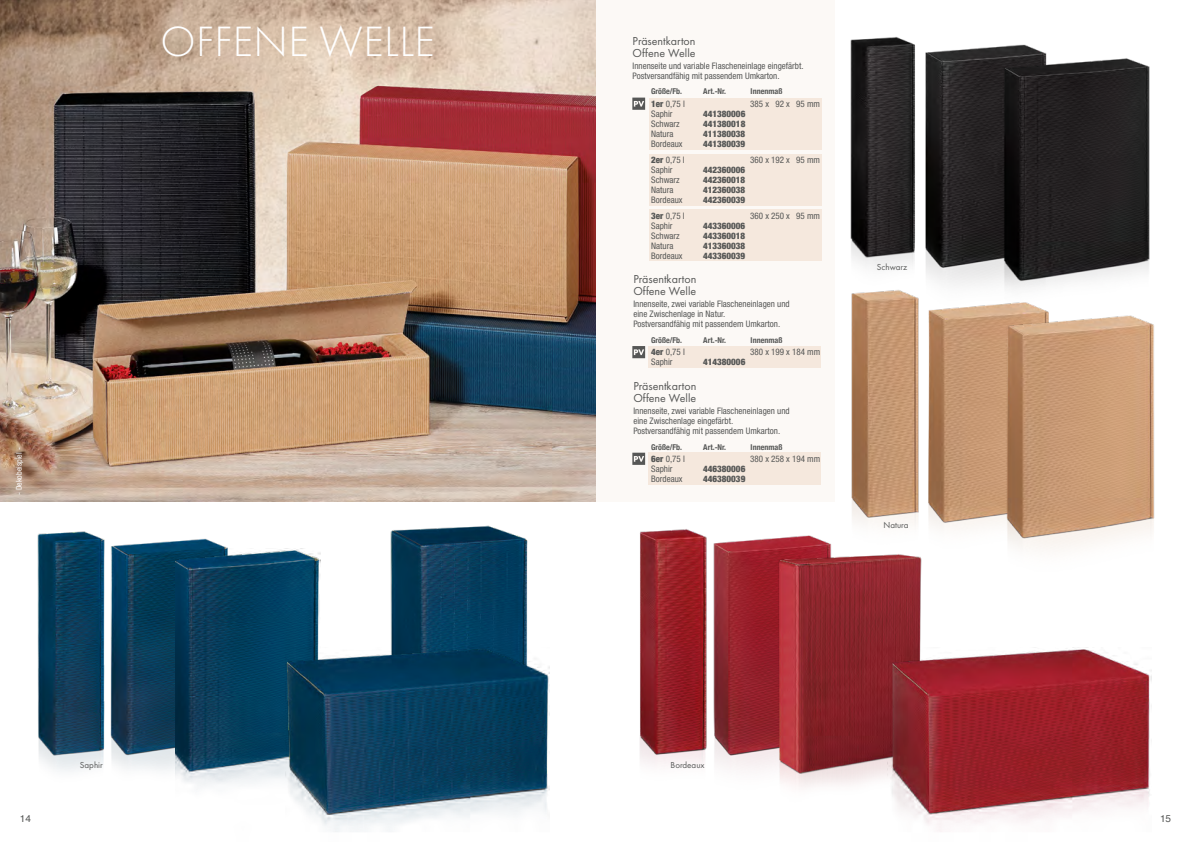
<style>
.page{position:relative;width:1191px;height:842px;background:#fff}
.page>*{position:absolute;margin:0;border:0;box-sizing:border-box;transform-origin:0 0}
.t1{font:300 44px "Futura PT";letter-spacing:.01em;color:#fff}
.t2{font:12px/12px "Futura PT";color:#565756}
.t3{font:10px "Helvetica";color:#565756}
.t4{font:condensed 9px/10px "Helvetica Neue LT Std";color:#565756}
.t5{font:900 condensed 9px "Helvetica Neue";color:#565756}
.t6{font:9px "Futura PT";color:#565756}
.t7{font:700 condensed 8px "Helvetica Neue";color:#565756}
.t8{font:condensed 8px "Helvetica Neue LT Std";color:#fff}
.s1{font-family:"Helvetica Neue";font-weight:900}
</style>
<div class="page">
<img style="left:0;top:0;width:595px;height:502px">
<div style="left:596px;top:0;width:238px;height:502px;background:#fcf9f6"></div>
<img style="left:850px;top:37px;width:65px;height:231px">
<img style="left:925px;top:44px;width:122px;height:242px">
<img style="left:1001px;top:58px;width:149px;height:232px">
<img style="left:851px;top:290px;width:68px;height:235px">
<img style="left:928px;top:302px;width:121px;height:227px">
<img style="left:1005px;top:313px;width:150px;height:237px">
<img style="left:640px;top:529px;width:67px;height:236px">
<img style="left:713px;top:535px;width:119px;height:235px">
<img style="left:775px;top:551px;width:147px;height:236px">
<img style="left:887px;top:648px;width:264px;height:184px">
<img style="left:37px;top:531px;width:68px;height:240px">
<img style="left:110px;top:538px;width:118px;height:232px">
<img style="left:175px;top:548px;width:145px;height:239px">
<img style="left:390px;top:525px;width:138px;height:123px">
<img style="left:286px;top:648px;width:263px;height:184px">
<div style="left:648px;top:346px;width:173px;height:22px;background:#f5e8dd"></div>
<div style="left:649px;top:154px;width:173px;height:52px;background:#f5e8dd"></div>
<div style="left:649px;top:209px;width:173px;height:52px;background:#f5e8dd"></div>
<svg style="left:632px;top:98px;width:13px;height:12px"></svg>
<div style="left:649px;top:98px;width:173px;height:52px;background:#f5e8dd"></div>
<svg style="left:632px;top:346px;width:13px;height:12px"></svg>
<div style="left:648px;top:453px;width:173px;height:32px;background:#f5e8dd"></div>
<svg style="left:632px;top:453px;width:13px;height:12px"></svg>
<h1 class="t1" style="left:160px;top:16px;width:276px">OFFENE WELLE</h1>
<p class="t8" style="left:14px;top:495px;width:49px;rotate:-90deg">- Dekobeispiel -</p>
<p class="t6" style="left:80px;top:760px;width:24px">Saphir</p>
<h2 class="t2" style="left:632px;top:35px;width:65px">Präsentkarton<br>Offene Welle</h2>
<p class="t4" style="left:632px;top:61px;width:172px">Innenseite und variable Flascheneinlage eingefärbt.<br>Postversandfähig mit passendem Umkarton.</p>
<p class="t7" style="left:651px;top:85px;width:32px">Größe/Fb.</p>
<p class="t7" style="left:703px;top:85px;width:24px">Art.-Nr.</p>
<p class="t7" style="left:750px;top:85px;width:33px">Innenmaß</p>
<p class="t4" style="left:651px;top:98px;width:35px"><span class="s1">1er</span> 0,75 l</p>
<p class="t4" style="left:750px;top:98px;width:71px">385 x 92 x 95 mm</p>
<p class="t4" style="left:651px;top:108px;width:23px">Saphir</p>
<p class="t5" style="left:703px;top:106px;width:44px">441380006</p>
<p class="t4" style="left:651px;top:118px;width:30px">Schwarz</p>
<p class="t5" style="left:703px;top:116px;width:44px">441380018</p>
<p class="t4" style="left:651px;top:128px;width:24px">Natura</p>
<p class="t5" style="left:703px;top:126px;width:44px">411380038</p>
<p class="t4" style="left:651px;top:138px;width:33px">Bordeaux</p>
<p class="t5" style="left:703px;top:136px;width:44px">441380039</p>
<p class="t4" style="left:651px;top:154px;width:35px"><span class="s1">2er</span> 0,75 l</p>
<p class="t4" style="left:750px;top:154px;width:71px">360 x 192 x 95 mm</p>
<p class="t4" style="left:651px;top:164px;width:23px">Saphir</p>
<p class="t5" style="left:703px;top:162px;width:44px">442360006</p>
<p class="t4" style="left:651px;top:174px;width:30px">Schwarz</p>
<p class="t5" style="left:703px;top:172px;width:44px">442360018</p>
<p class="t4" style="left:651px;top:184px;width:24px">Natura</p>
<p class="t5" style="left:703px;top:182px;width:44px">412360038</p>
<p class="t4" style="left:651px;top:194px;width:33px">Bordeaux</p>
<p class="t5" style="left:703px;top:192px;width:44px">442360039</p>
<p class="t4" style="left:651px;top:210px;width:35px"><span class="s1">3er</span> 0,75 l</p>
<p class="t4" style="left:750px;top:210px;width:71px">360 x 250 x 95 mm</p>
<p class="t4" style="left:651px;top:220px;width:23px">Saphir</p>
<p class="t5" style="left:703px;top:218px;width:44px">443360006</p>
<p class="t4" style="left:651px;top:230px;width:30px">Schwarz</p>
<p class="t5" style="left:703px;top:228px;width:44px">443360018</p>
<p class="t4" style="left:651px;top:240px;width:24px">Natura</p>
<p class="t5" style="left:703px;top:238px;width:44px">413360038</p>
<p class="t4" style="left:651px;top:250px;width:33px">Bordeaux</p>
<p class="t5" style="left:703px;top:248px;width:44px">443360039</p>
<h2 class="t2" style="left:633px;top:273px;width:65px">Präsentkarton<br>Offene Welle</h2>
<p class="t4" style="left:633px;top:299px;width:158px">Innenseite, zwei variable Flascheneinlagen und eine Zwischenlage in Natur.<br>Postversandfähig mit passendem Umkarton.</p>
<p class="t7" style="left:651px;top:333px;width:32px">Größe/Fb.</p>
<p class="t7" style="left:703px;top:333px;width:24px">Art.-Nr.</p>
<p class="t7" style="left:750px;top:333px;width:33px">Innenmaß</p>
<p class="t4" style="left:651px;top:347px;width:35px"><span class="s1">4er</span> 0,75 l</p>
<p class="t4" style="left:750px;top:347px;width:71px">380 x 199 x 184 mm</p>
<p class="t4" style="left:651px;top:357px;width:23px">Saphir</p>
<p class="t5" style="left:703px;top:354px;width:44px">414380006</p>
<h2 class="t2" style="left:633px;top:380px;width:65px">Präsentkarton<br>Offene Welle</h2>
<p class="t4" style="left:633px;top:406px;width:158px">Innenseite, zwei variable Flascheneinlagen und eine Zwischenlage eingefärbt.<br>Postversandfähig mit passendem Umkarton.</p>
<p class="t7" style="left:651px;top:440px;width:32px">Größe/Fb.</p>
<p class="t7" style="left:703px;top:440px;width:24px">Art.-Nr.</p>
<p class="t7" style="left:750px;top:440px;width:33px">Innenmaß</p>
<p class="t4" style="left:651px;top:453px;width:35px"><span class="s1">6er</span> 0,75 l</p>
<p class="t4" style="left:750px;top:453px;width:71px">380 x 258 x 194 mm</p>
<p class="t4" style="left:651px;top:463px;width:23px">Saphir</p>
<p class="t5" style="left:703px;top:461px;width:44px">446380006</p>
<p class="t4" style="left:651px;top:473px;width:33px">Bordeaux</p>
<p class="t5" style="left:703px;top:471px;width:44px">446380039</p>
<p class="t6" style="left:877px;top:262px;width:32px">Schwarz</p>
<p class="t6" style="left:883px;top:520px;width:26px">Natura</p>
<p class="t6" style="left:670px;top:760px;width:36px">Bordeaux</p>
<p class="t3" style="left:20px;top:811px;width:13px">14</p>
<p class="t3" style="left:1160px;top:811px;width:13px">15</p>
</div>
